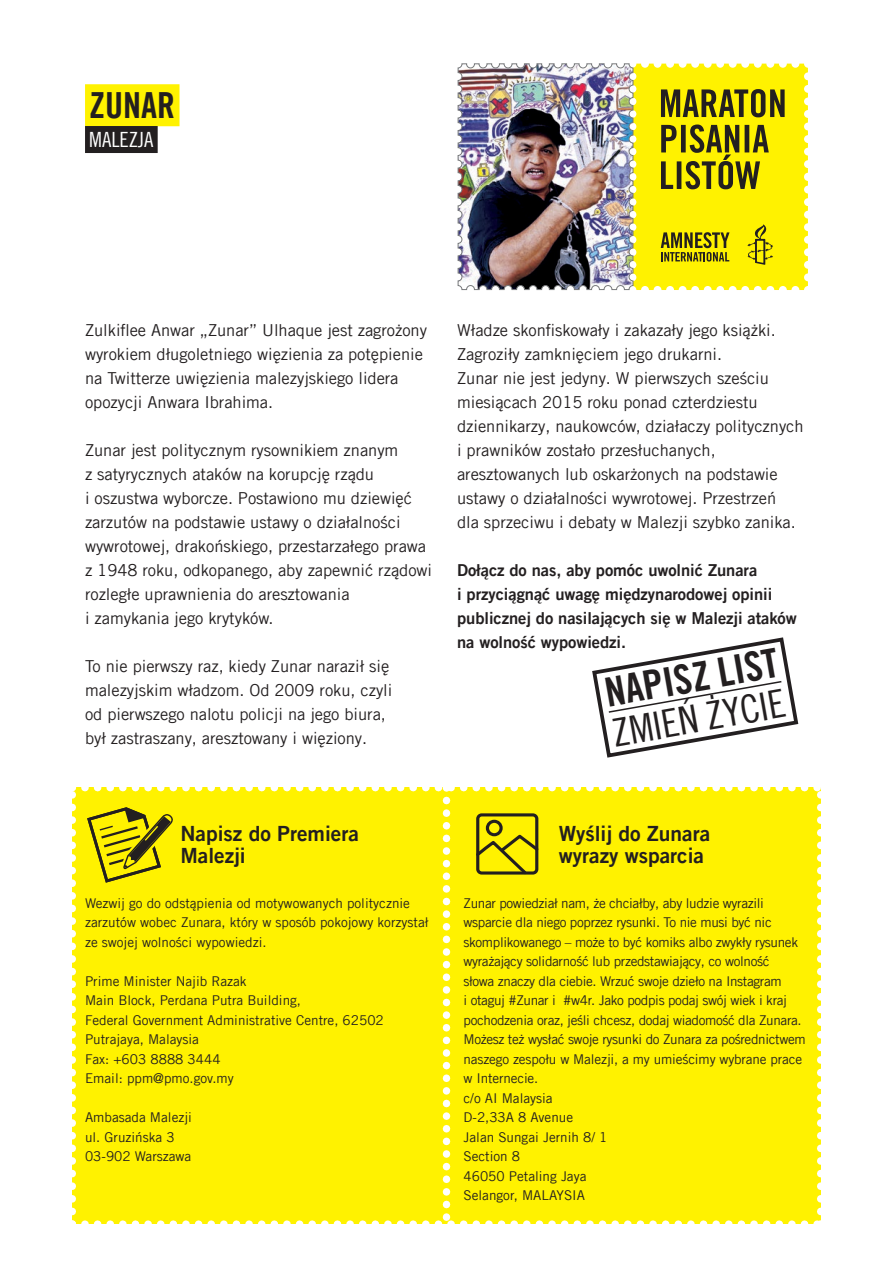
<style>
.page{position:relative;width:893px;height:1263px;background:#fff}
.page>*{position:absolute;margin:0;border:0;box-sizing:border-box;transform-origin:0 0}
.t1{font:40.5px "Amnesty Trade Gothic Bd Cn 20";color:#231f20}
.t2{font:39px "Amnesty Trade Gothic Cn 18";color:#231f20}
._04_Name_-_BACK_-_ye{font:36px "Amnesty Trade Gothic Bd Cn 20";color:#231f20}
.Action_Body_head{font:21px/22.5px "Amnesty Trade Gothic Bd 2";color:#231f20}
._05_Country_-_BACK_s{font:21px "Amnesty Trade Gothic Cn 18";color:#fff}
.body{font:16.5px/24px "Amnesty Trade Gothic";letter-spacing:-.005em;color:#231f20}
.body-2{font:16.5px/24px "Amnesty Trade Gothic Bd 2";letter-spacing:-.005em;color:#231f20}
.Action_body{font:13.5px/19.5px "Amnesty Trade Gothic";letter-spacing:-.025em;color:#231f20}
.Action_body_address{font:13.5px "Amnesty Trade Gothic";color:#231f20}
.Action_body-2{font:13.5px/19.5px "Amnesty Trade Gothic";color:#231f20}
</style>
<div class="page">
<div style="left:85px;top:84px;width:95px;height:42px;background:#fff200"></div>
<div style="left:85px;top:126px;width:73px;height:27px;background:#231f20"></div>
<div style="left:72px;top:787px;width:749px;height:437px;background:#fff200"></div>
<div style="left:487px;top:821px;width:14px;height:14px;background:#fff200;border-radius:50%"></div>
<div style="left:486px;top:820px;width:17px;height:16px;border:3px solid #231f20;border-radius:50%"></div>
<svg style="left:592px;top:637px;width:207px;height:121px"></svg>
<img style="left:458px;top:63px;width:350px;height:227px">
<p class="_04_Name_-_BACK_-_ye" style="left:89px;top:84px;width:87px">ZUNAR</p>
<p class="_05_Country_-_BACK_s" style="left:89px;top:127px;width:66px">MALEZJA</p>
<p class="body" style="left:85px;top:318px;width:344px">Zulkiflee Anwar „Zunar” Ulhaque jest zagrożony wyrokiem długoletniego więzienia za potępienie na Twitterze uwięzienia malezyjskiego lidera opozycji Anwara Ibrahima.</p>
<p class="body" style="left:85px;top:438px;width:349px">Zunar jest politycznym rysownikiem znanym<br>z satyrycznych ataków na korupcję rządu<br>i oszustwa wyborcze. Postawiono mu dziewięć zarzutów na podstawie ustawy o działalności wywrotowej, drakońskiego, przestarzałego prawa z 1948 roku, odkopanego, aby zapewnić rządowi rozległe uprawnienia do aresztowania<br>i zamykania jego krytyków.</p>
<p class="body" style="left:85px;top:654px;width:309px">To nie pierwszy raz, kiedy Zunar naraził się malezyjskim władzom. Od 2009 roku, czyli od pierwszego nalotu policji na jego biura, był zastraszany, aresztowany i więziony.</p>
<p class="body" style="left:457px;top:318px;width:348px">Władze skonfiskowały i zakazały jego książki.<br>Zagroziły zamknięciem jego drukarni.<br>Zunar nie jest jedyny. W pierwszych sześciu miesiącach 2015 roku ponad czterdziestu dziennikarzy, naukowców, działaczy politycznych i prawników zostało przesłuchanych, aresztowanych lub oskarżonych na podstawie ustawy o działalności wywrotowej. Przestrzeń<br>dla sprzeciwu i debaty w Malezji szybko zanika.</p>
<p class="body-2" style="left:457px;top:558px;width:341px">Dołącz do nas, aby pomóc uwolnić Zunara<br>i przyciągnąć uwagę międzynarodowej opinii publicznej do nasilających się w Malezji ataków na wolność wypowiedzi.</p>
<p class="t1" style="left:601px;top:668px;width:177px;rotate:-10deg">NAPISZ LIST</p>
<p class="t2" style="left:608px;top:710px;width:177px;rotate:-10deg">ZMIEŃ ŻYCIE</p>
<p class="Action_Body_head" style="left:180px;top:821px;width:180px">Napisz do Premiera<br>Malezji</p>
<p class="Action_Body_head" style="left:559px;top:821px;width:153px">Wyślij do Zunara wyrazy wsparcia</p>
<p class="Action_body-2" style="left:85px;top:893px;width:345px">Wezwij go do odstąpienia od motywowanych politycznie zarzutów wobec Zunara, który w sposób pokojowy korzystał ze swojej wolności wypowiedzi.</p>
<p class="Action_body_address" style="left:85px;top:973px;width:163px">Prime Minister Najib Razak</p>
<p class="Action_body_address" style="left:85px;top:992px;width:217px">Main Block, Perdana Putra Building,</p>
<p class="Action_body_address" style="left:85px;top:1012px;width:300px">Federal Government Administrative Centre, 62502</p>
<p class="Action_body_address" style="left:85px;top:1031px;width:115px">Putrajaya, Malaysia</p>
<p class="Action_body_address" style="left:85px;top:1051px;width:137px">Fax: +603 8888 3444</p>
<p class="Action_body_address" style="left:85px;top:1070px;width:150px">Email: ppm@pmo.gov.my</p>
<p class="Action_body-2" style="left:85px;top:1107px;width:108px">Ambasada Malezji ul. Gruzińska 3<br>03-902 Warszawa</p>
<p class="Action_Body_head" style="left:180px;top:821px;width:166px">Action B dy Head</p>
<p class="Action_Body_head" style="left:559px;top:821px;width:166px">Action Body He d</p>
<p class="Action_body" style="left:463px;top:893px;width:344px">Zunar powiedział nam, że chciałby, aby ludzie wyrazili wsparcie dla niego poprzez rysunki. To nie musi być nic skomplikowanego – może to być komiks albo zwykły rysunek wyrażający solidarność lub przedstawiający, co wolność<br>słowa znaczy dla ciebie. Wrzuć swoje dzieło na Instagram<br>i otaguj #Zunar i #w4r. Jako podpis podaj swój wiek i kraj pochodzenia oraz, jeśli chcesz, dodaj wiadomość dla Zunara.<br>Możesz też wysłać swoje rysunki do Zunara za pośrednictwem naszego zespołu w Malezji, a my umieścimy wybrane prace w Internecie.<br>c/o AI Malaysia<br>D-2,33A 8 Avenue<br>Jalan Sungai Jernih 8/ 1<br>Section 8<br>46050 Petaling Jaya<br>Selangor, MALAYSIA</p>
<p class="Action_body-2" style="left:85px;top:893px;width:72px">Action B dy</p>
<p class="Action_body_address" style="left:85px;top:934px;width:120px">Action body address</p>
<p class="Action_body-2" style="left:463px;top:893px;width:71px">Action body</p>
<p class="Action_body_address" style="left:463px;top:934px;width:120px">Action b dy address</p>
</div>
